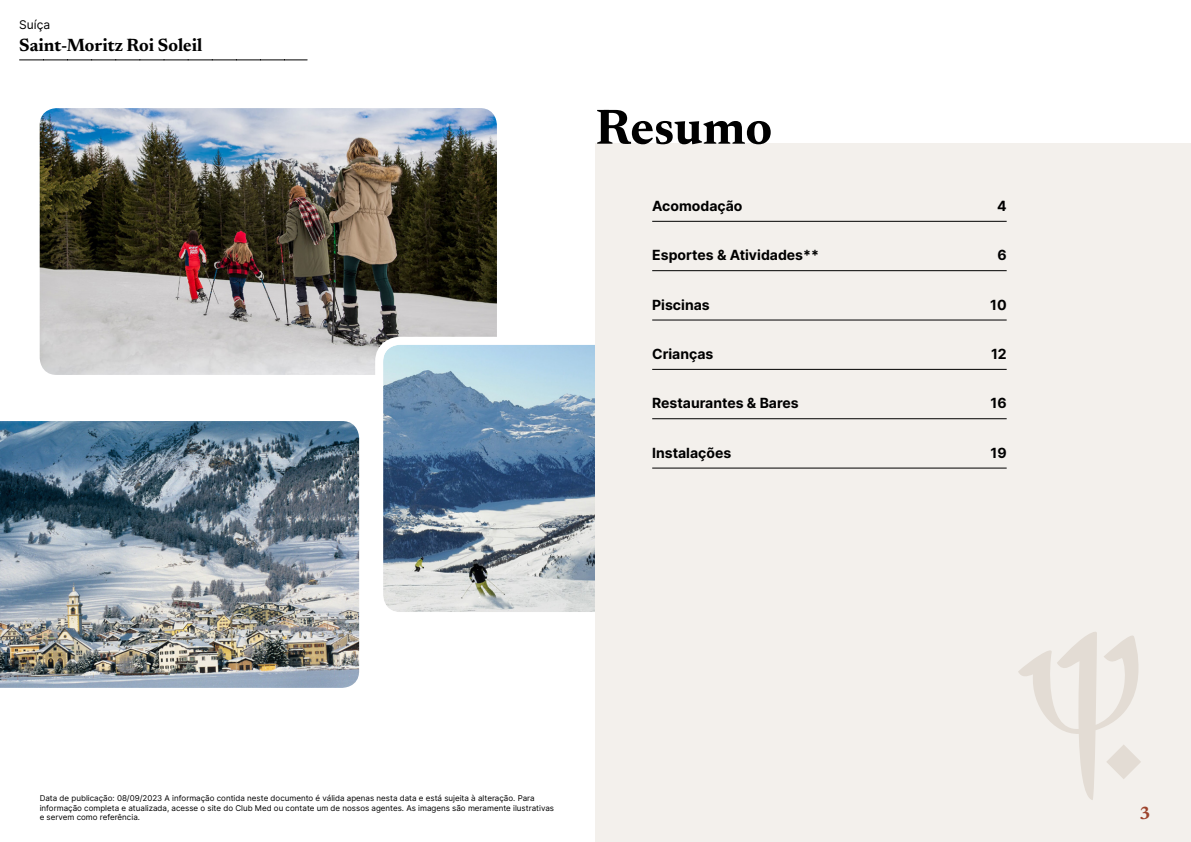
<style>
.page{position:relative;width:1191px;height:842px;background:#fff}
.page>*{position:absolute;margin:0;border:0;box-sizing:border-box;transform-origin:0 0}
.t1{font:700 50px "Newsreader 24 pt";color:#000}
.t2{font:700 18px "Newsreader 24 pt";color:#000}
.t3{font:700 18px "Newsreader 24 pt";color:#9d432c}
.t4{font:700 14px "Inter";color:#000}
.t5{font:12px "Inter";color:#000}
.t6{font:8px/9.6px "Inter";color:#000}
</style>
<div class="page">
<img style="left:40px;top:108px;width:457px;height:267px">
<img style="left:0;top:421px;width:359px;height:267px">
<svg style="left:371px;top:333px;width:224px;height:279px;background:#92a7ba"></svg>
<svg style="left:20px;top:60px;width:287px;height:1px"></svg>
<div style="left:595px;top:144px;width:596px;height:698px;background:#f3f0ec"></div>
<svg style="left:1018px;top:632px;width:123px;height:168px"></svg>
<hr style="left:652px;top:221px;width:354px;height:1px;background:#000">
<hr style="left:652px;top:270px;width:354px;height:1px;background:#000">
<hr style="left:652px;top:320px;width:354px;height:1px;background:#000">
<hr style="left:652px;top:369px;width:354px;height:1px;background:#000">
<hr style="left:652px;top:418px;width:354px;height:1px;background:#000">
<hr style="left:652px;top:468px;width:354px;height:1px;background:#000">
<h3 class="t5" style="left:19px;top:15px;width:32px">Suíça</h3>
<h2 class="t2" style="left:19px;top:32px;width:185px">Saint-Moritz Roi Soleil</h2>
<h1 class="t1" style="left:595px;top:91px;width:178px">Resumo</h1>
<h3 class="t4" style="left:652px;top:196px;width:92px">Acomodação</h3>
<h3 class="t4" style="left:997px;top:196px;width:11px">4</h3>
<h3 class="t4" style="left:652px;top:245px;width:168px">Esportes &amp; Atividades**</h3>
<h3 class="t4" style="left:997px;top:245px;width:11px">6</h3>
<h3 class="t4" style="left:652px;top:294px;width:59px">Piscinas</h3>
<h3 class="t4" style="left:990px;top:294px;width:18px">10</h3>
<h3 class="t4" style="left:652px;top:344px;width:63px">Crianças</h3>
<h3 class="t4" style="left:991px;top:344px;width:17px">12</h3>
<h3 class="t4" style="left:652px;top:393px;width:148px">Restaurantes &amp; Bares</h3>
<h3 class="t4" style="left:990px;top:393px;width:18px">16</h3>
<h3 class="t4" style="left:652px;top:442px;width:81px">Instalações</h3>
<h3 class="t4" style="left:990px;top:442px;width:18px">19</h3>
<p class="t6" style="left:40px;top:793px;width:516px">Data de publicação: 08/09/2023 A informação contida neste documento é válida apenas nesta data e está sujeita à alteração. Para informação completa e atualizada, acesse o site do Club Med ou contate um de nossos agentes. As imagens são meramente ilustrativas e servem como referência.</p>
<h2 class="t3" style="left:1139px;top:800px;width:13px">3</h2>
</div>
